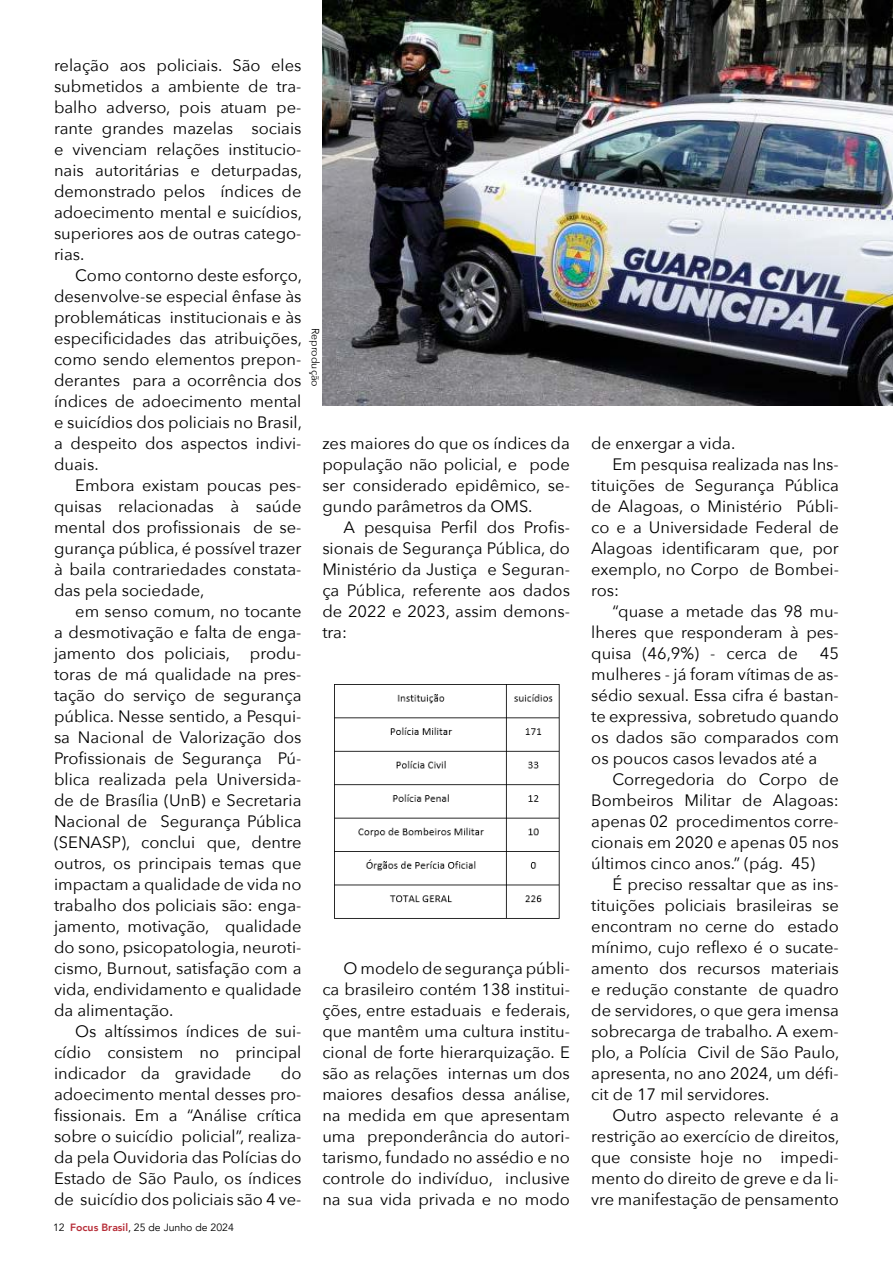
<style>
.page{position:relative;width:893px;height:1263px;background:#fff}
.page>*{position:absolute;margin:0;border:0;box-sizing:border-box;transform-origin:0 0}
.t1{font:16.5px/21px "Avenir Next";color:#000;text-align:justify}
.t2{font:10.5px "Avenir";color:#000}
.t3{font:10.5px "Avenir Next";color:#000}
.s1{font-weight:800;color:#b72d38}
</style>
<div class="page">
<img style="left:334px;top:684px;width:226px;height:235px">
<img style="left:323px;top:0;width:570px;height:405px">
<p class="t1" style="left:54px;top:54px;width:249px">relação aos policiais. São eles submetidos a ambiente de tra&shy;balho adverso, pois atuam pe&shy;rante grandes mazelas sociais e vivenciam relações institucio&shy;nais autoritárias e deturpadas, demonstrado pelos índices de adoecimento mental e suicídios, superiores aos de outras catego&shy;rias.</p>
<p class="t1" style="left:54px;top:264px;width:249px;text-indent:21px">Como contorno deste esforço, desenvolve-se especial ênfase às problemáticas institucionais e às especificidades das atribuições, como sendo elementos prepon&shy;derantes para a ocorrência dos índices de adoecimento mental e suicídios dos policiais no Brasil, a despeito dos aspectos indivi&shy;duais.</p>
<p class="t1" style="left:54px;top:474px;width:249px;text-indent:21px">Embora existam poucas pes&shy;quisas relacionadas à saúde mental dos profissionais de se&shy;gurança pública, é possível trazer à baila contrariedades constata&shy;das pela sociedade,</p>
<p class="t1" style="left:54px;top:600px;width:249px;text-indent:21px">em senso comum, no tocante a desmotivação e falta de enga&shy;jamento dos policiais, produ&shy;toras de má qualidade na pres&shy;tação do serviço de segurança pública. Nesse sentido, a Pesqui&shy;sa Nacional de Valorização dos Profissionais de Segurança Pú&shy;blica realizada pela Universida&shy;de de Brasília (UnB) e Secretaria Nacional de Segurança Pública (SENASP), conclui que, dentre outros, os principais temas que impactam a qualidade de vida no trabalho dos policiais são: enga&shy;jamento, motivação, qualidade do sono, psicopatologia, neuroti&shy;cismo, Burnout, satisfação com a vida, endividamento e qualidade da alimentação.</p>
<p class="t1" style="left:54px;top:1020px;width:249px;text-indent:21px">Os altíssimos índices de sui&shy;cídio consistem no principal indicador da gravidade</p>
<p class="t1" style="left:54px;top:1062px;width:249px;text-indent:227px">do adoecimento mental desses pro&shy;fissionais. Em a “Análise crítica sobre o suicídio policial”, realiza&shy;da pela Ouvidoria das Polícias do Estado de São Paulo, os índices de suicídio dos policiais são 4 ve-</p>
<p class="t2" style="left:53px;top:1221px;width:182px">12 <span class="s1">Focus Brasil</span>, 25 de Junho de 2024</p>
<p class="t3" style="left:324px;top:328px;width:60px;rotate:90deg">Reprodução</p>
<p class="t1" style="left:322px;top:432px;width:249px">zes maiores do que os índices da população não policial, e pode ser considerado epidêmico, se&shy;gundo parâmetros da OMS.</p>
<p class="t1" style="left:322px;top:516px;width:249px;text-indent:21px">A pesquisa Perfil dos Profis&shy;sionais de Segurança Pública, do Ministério da Justiça e Seguran&shy;ça Pública, referente aos dados de 2022 e 2023, assim demons&shy;tra:</p>
<p class="t1" style="left:322px;top:957px;width:250px;text-indent:21px">O modelo de segurança públi&shy;ca brasileiro contém 138 institui&shy;ções, entre estaduais e federais, que mantêm uma cultura institu&shy;cional de forte hierarquização. E são as relações internas um dos maiores desafios dessa análise, na medida em que apresentam uma preponderância do autori&shy;tarismo, fundado no assédio e no controle do indivíduo, inclusive na sua vida privada e no modo</p>
<p class="t1" style="left:591px;top:432px;width:146px">de enxergar a vida.</p>
<p class="t1" style="left:612px;top:453px;width:228px">Em pesquisa realizada nas Ins-</p>
<p class="t1" style="left:591px;top:474px;width:249px">tituições de Segurança Pública</p>
<p class="t1" style="left:591px;top:495px;width:249px">de Alagoas, o Ministério Públi-</p>
<p class="t1" style="left:591px;top:516px;width:249px">co e a Universidade Federal de</p>
<p class="t1" style="left:591px;top:537px;width:249px">Alagoas identificaram que, por</p>
<p class="t1" style="left:591px;top:558px;width:249px">exemplo, no Corpo de Bombei-</p>
<p class="t1" style="left:591px;top:579px;width:30px">ros:</p>
<p class="t1" style="left:612px;top:600px;width:228px">“quase a metade das 98 mu-</p>
<p class="t1" style="left:591px;top:621px;width:249px">lheres que responderam à pes-</p>
<p class="t1" style="left:591px;top:642px;width:208px">quisa (46,9%) - cerca de</p>
<p class="t1" style="left:591px;top:642px;width:249px;text-indent:228px">45 mulheres - já foram vítimas de as&shy;sédio sexual. Essa cifra é bastan&shy;te expressiva, sobretudo quando os dados são comparados com os poucos casos levados até a</p>
<p class="t1" style="left:591px;top:768px;width:249px;text-indent:21px">Corregedoria do Corpo de Bombeiros Militar de Alagoas: apenas 02 procedimentos corre&shy;cionais em 2020 e apenas 05 nos últimos cinco anos.” (pág. 45)</p>
<p class="t1" style="left:591px;top:873px;width:250px;text-indent:21px">É preciso ressaltar que as ins&shy;tituições policiais brasileiras se encontram no cerne do estado mínimo, cujo reflexo é o sucate&shy;amento dos recursos materiais e redução constante de quadro de servidores, o que gera imensa sobrecarga de trabalho. A exem&shy;plo, a Polícia Civil de São Paulo, apresenta, no ano 2024, um défi&shy;cit de 17 mil servidores.</p>
<p class="t1" style="left:591px;top:1104px;width:250px;text-indent:21px">Outro aspecto relevante é a restrição ao exercício de direitos, que consiste hoje no impedi&shy;mento do direito de greve e da li&shy;vre manifestação de pensamento</p>
</div>
